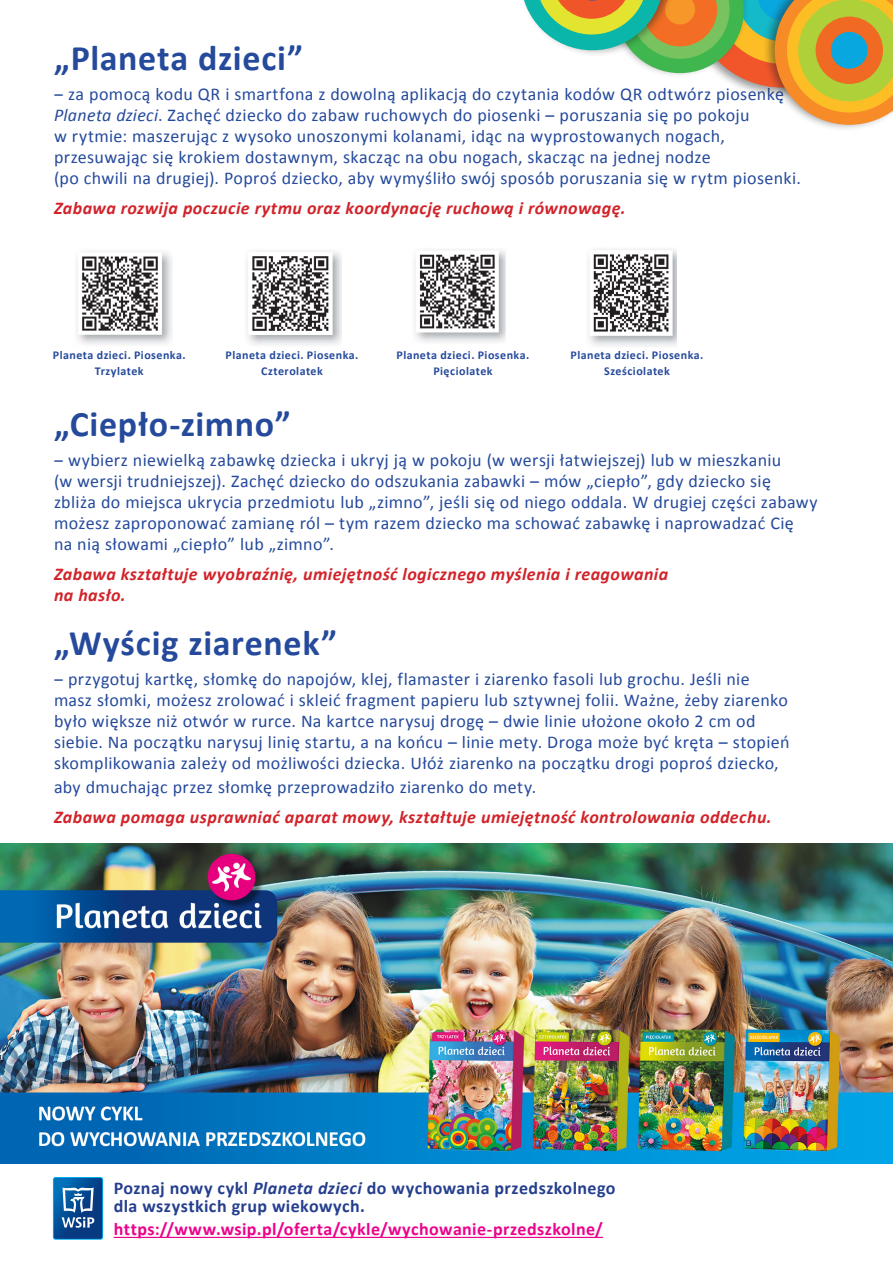
<style>
.page{position:relative;width:893px;height:1263px;background:#fff}
.page>*{position:absolute;margin:0;border:0;box-sizing:border-box;transform-origin:0 0}
.t1{font:700 36px "Calibri";letter-spacing:.02em;color:#254a9c}
.t2{font:18px/21px "Calibri";letter-spacing:.02em;color:#254a9c}
.t3{font:italic 700 18px/21px "Calibri";letter-spacing:.025em;color:#d1232a}
.t4{font:700 18px/18px "Calibri";letter-spacing:.02em;color:#253f8e}
.t5{font:700 18px "Calibri";letter-spacing:.025em;color:#ed028c}
.t6{font:700 12px "Calibri";letter-spacing:.04em;color:#254a9c}
.s1{font-style:italic}
</style>
<div class="page">
<img style="left:0;top:843px;width:893px;height:320px">
<hr style="left:114px;top:1237px;width:489px;height:1px;background:#ed028c">
<svg style="left:53px;top:1177px;width:50px;height:63px"></svg>
<svg style="left:54px;top:1178px;width:48px;height:61px;background:#2b66a3"></svg>
<div style="left:762px;top:0;width:131px;height:132px;background:#231f20;opacity:.47"></div>
<svg style="left:524px;top:0;width:369px;height:125px"></svg>
<img style="left:77px;top:251px;width:95px;height:94px">
<img style="left:247px;top:251px;width:95px;height:94px">
<img style="left:415px;top:249px;width:90px;height:93px">
<img style="left:588px;top:249px;width:89px;height:97px">
<p class="t1" style="left:54px;top:33px;width:251px">„Planeta dzieci”</p>
<p class="t2" style="left:54px;top:83px;width:749px">‒ za pomocą kodu QR i smartfona z dowolną aplikacją do czytania kodów QR odtwórz piosenkę <span class="s1">Planeta dzieci</span>. Zachęć dziecko do zabaw ruchowych do piosenki – poruszania się po pokoju<br>w rytmie: maszerując z wysoko unoszonymi kolanami, idąc na wyprostowanych nogach, przesuwając się krokiem dostawnym, skacząc na obu nogach, skacząc na jednej nodze<br>(po chwili na drugiej). Poproś dziecko, aby wymyśliło swój sposób poruszania się w rytm piosenki.</p>
<p class="t3" style="left:54px;top:197px;width:573px">Zabawa rozwija poczucie rytmu oraz koordynację ruchową i równowagę.</p>
<p class="t6" style="left:53px;top:346px;width:134px">Planeta dzieci. Piosenka.</p>
<p class="t6" style="left:95px;top:363px;width:50px">Trzylatek</p>
<p class="t6" style="left:226px;top:346px;width:134px">Planeta dzieci. Piosenka.</p>
<p class="t6" style="left:261px;top:363px;width:63px">Czterolatek</p>
<p class="t6" style="left:397px;top:346px;width:134px">Planeta dzieci. Piosenka.</p>
<p class="t6" style="left:433px;top:363px;width:61px">Pięciolatek</p>
<p class="t6" style="left:571px;top:346px;width:134px">Planeta dzieci. Piosenka.</p>
<p class="t6" style="left:604px;top:363px;width:67px">Sześciolatek</p>
<p class="t1" style="left:54px;top:399px;width:238px">„Ciepło-zimno”</p>
<p class="t2" style="left:54px;top:449px;width:765px">‒ wybierz niewielką zabawkę dziecka i ukryj ją w pokoju (w wersji łatwiejszej) lub w mieszkaniu<br>(w wersji trudniejszej). Zachęć dziecko do odszukania zabawki – mów „ciepło”, gdy dziecko się<br>zbliża do miejsca ukrycia przedmiotu lub „zimno”, jeśli się od niego oddala. W drugiej części zabawy możesz zaproponować zamianę ról – tym razem dziecko ma schować zabawkę i naprowadzać Cię<br>na nią słowami „ciepło” lub „zimno”.</p>
<p class="t3" style="left:54px;top:563px;width:616px">Zabawa kształtuje wyobraźnię, umiejętność logicznego myślenia i reagowania na hasło.</p>
<p class="t1" style="left:54px;top:618px;width:285px">„Wyścig ziarenek”</p>
<p class="t2" style="left:54px;top:668px;width:737px">‒ przygotuj kartkę, słomkę do napojów, klej, flamaster i ziarenko fasoli lub grochu. Jeśli nie masz słomki, możesz zrolować i skleić fragment papieru lub sztywnej folii. Ważne, żeby ziarenko było większe niż otwór w rurce. Na kartce narysuj drogę – dwie linie ułożone około 2 cm od siebie. Na początku narysuj linię startu, a na końcu – linie mety. Droga może być kręta – stopień skomplikowania zależy od możliwości dziecka. Ułóż ziarenko na początku drogi poproś dziecko,</p>
<p class="t2" style="left:54px;top:776px;width:484px">aby dmuchając przez słomkę przeprowadziło ziarenko do mety.</p>
<p class="t3" style="left:54px;top:806px;width:719px">Zabawa pomaga usprawniać aparat mowy, kształtuje umiejętność kontrolowania oddechu.</p>
<p class="t4" style="left:114px;top:1178px;width:503px">Poznaj nowy cykl <span class="s1">Planeta dzieci</span> do wychowania przedszkolnego dla wszystkich grup wiekowych.</p>
<p class="t5" style="left:114px;top:1217px;width:491px">https://www.wsip.pl/oferta/cykle/wychowanie-przedszkolne/</p>
</div>
